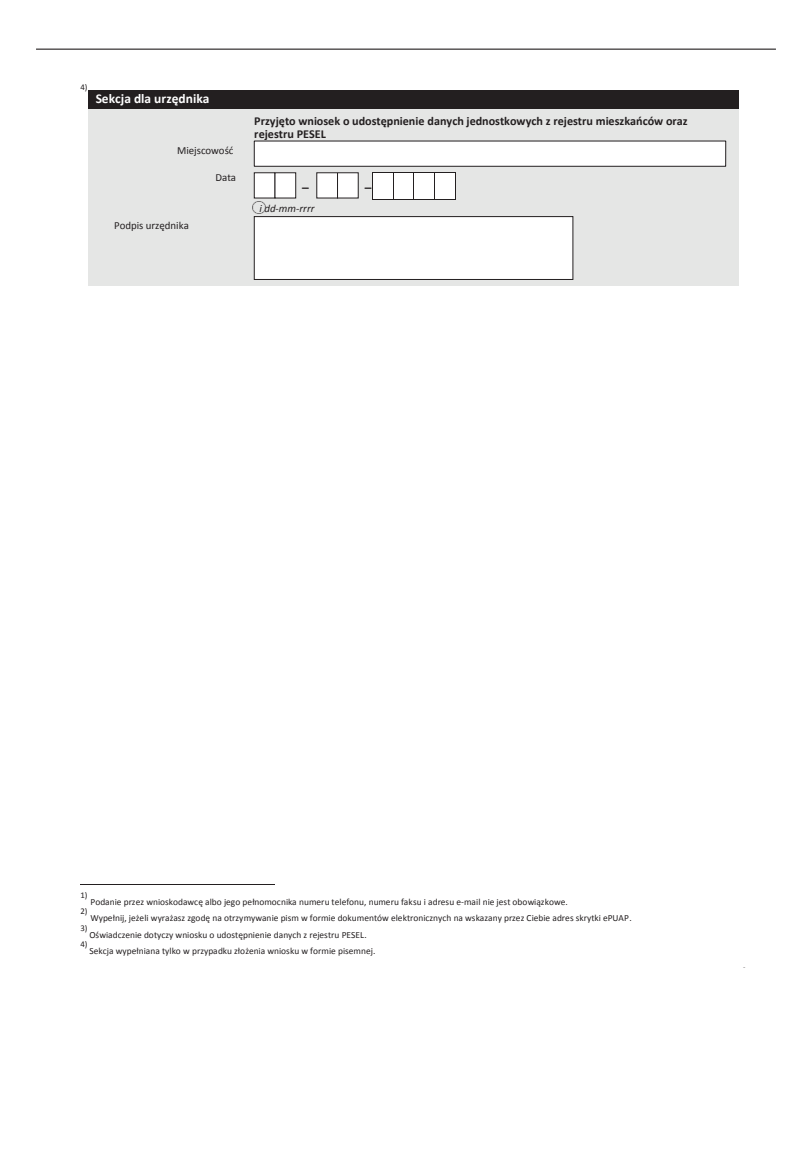
<style>
.page{position:relative;width:812px;height:1169px;background:#fff}
.page>*{position:absolute;margin:0;border:0;box-sizing:border-box;transform-origin:0 0}
.t1{font:700 13.5px "Calibri";color:#fff}
.t2{font:700 13.5px "Calibri";color:#231f20}
.t3{font:700 12.15px/13.8px "Calibri";color:#231f20}
.t4{font:10.8px "Calibri";letter-spacing:-.005em;color:#231f20}
.t5{font:italic 10.8px "Calibri";color:#231f20}
.t6{font:9.45px "Calibri";color:#231f20}
.t7{font:8.7px "Calibri";color:#231f20}
</style>
<div class="page">
<hr style="left:36px;top:49px;width:740px;height:1px;background:#231f20">
<div style="left:88px;top:109px;width:651px;height:177px;background:#e5e6e5"></div>
<div style="left:254px;top:141px;width:472px;height:25px;background:#fff"></div>
<div style="left:254px;top:173px;width:21px;height:25px;background:#fff"></div>
<div style="left:254px;top:172px;width:21px;height:26px;border:1px solid #231f20"></div>
<div style="left:275px;top:173px;width:21px;height:25px;background:#fff"></div>
<div style="left:275px;top:172px;width:21px;height:26px;border:1px solid #231f20"></div>
<div style="left:337px;top:173px;width:21px;height:25px;background:#fff"></div>
<div style="left:317px;top:173px;width:20px;height:25px;background:#fff"></div>
<div style="left:317px;top:172px;width:21px;height:26px;border:1px solid #231f20"></div>
<div style="left:254px;top:216px;width:319px;height:63px;background:#fff"></div>
<div style="left:254px;top:216px;width:319px;height:63px;border:1px solid #231f20"></div>
<div style="left:88px;top:90px;width:651px;height:19px;background:#231f20"></div>
<img style="left:252px;top:201px;width:14px;height:12px">
<hr style="left:80px;top:883px;width:195px;height:1px;background:#231f20">
<svg style="left:372px;top:172px;width:84px;height:28px"></svg>
<p class="t7" style="left:80px;top:81px;width:9px">4)</p>
<h1 class="t1" style="left:96px;top:90px;width:115px">Sekcja dla urzędnika</h1>
<p class="t4" style="left:177px;top:143px;width:58px">Miejscowość</p>
<p class="t4" style="left:216px;top:170px;width:22px">Data</p>
<p class="t4" style="left:114px;top:219px;width:76px">Podpis urzędnika</p>
<p class="t3" style="left:254px;top:114px;width:435px">Przyjęto wniosek o udostępnienie danych jednostkowych z rejestru mieszkańców oraz rejestru PESEL</p>
<h1 class="t2" style="left:302px;top:178px;width:8px">–</h1>
<h1 class="t2" style="left:365px;top:178px;width:8px">–</h1>
<p class="t5" style="left:260px;top:201px;width:56px">i dd-mm-rrrr</p>
<p class="t7" style="left:80px;top:889px;width:9px">1)</p>
<p class="t6" style="left:90px;top:895px;width:479px">Podanie przez wnioskodawcę albo jego pełnomocnika numeru telefonu, numeru faksu i adresu e-mail nie jest obowiązkowe.</p>
<p class="t7" style="left:80px;top:905px;width:9px">2)</p>
<p class="t6" style="left:90px;top:912px;width:543px">Wypełnij, jeżeli wyrażasz zgodę na otrzymywanie pism w formie dokumentów elektronicznych na wskazany przez Ciebie adres skrytki ePUAP.</p>
<p class="t7" style="left:80px;top:922px;width:9px">3)</p>
<p class="t6" style="left:89px;top:928px;width:279px">Oświadczenie dotyczy wniosku o udostępnienie danych z rejestru PESEL.</p>
<p class="t7" style="left:80px;top:938px;width:9px">4)</p>
<p class="t6" style="left:90px;top:944px;width:287px">Sekcja wypełniana tylko w przypadku złożenia wniosku w formie pisemnej.</p>
</div>
